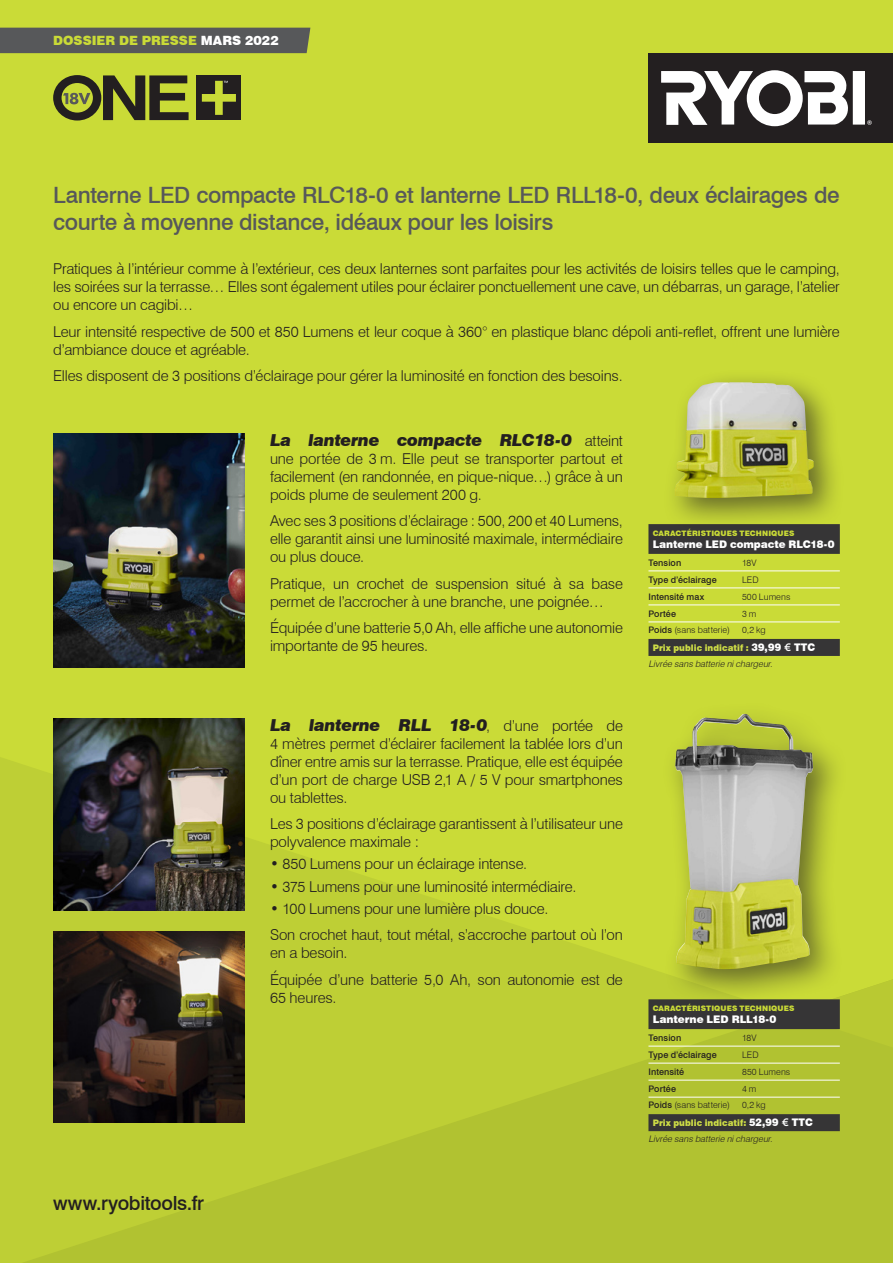
<style>
.page{position:relative;width:893px;height:1263px;background:#cadb37}
.page>*{position:absolute;margin:0;border:0;box-sizing:border-box;transform-origin:0 0}
.t1{font:500 22.5px/27px "Swiss 721 BT";letter-spacing:-.015em;color:#57585a}
.t2{font:500 19.5px "Swiss 721 BT";letter-spacing:-.015em;color:#231f20}
.t3{font:italic 900 16.5px "Swiss 721 BT";letter-spacing:-.015em;color:#231f20}
.t4{font:300 15px/18px "Swiss 721 BT";letter-spacing:-.01em;color:#231f20}
.t5{font:900 12.75px "Swiss 721 BT";color:#cadb37}
.t6{font:900 10.5px "Swiss 721 BT";letter-spacing:-.01em;color:#fff}
.t7{font:300 9px "Swiss 721 BT";letter-spacing:.01em;color:#231f20}
.t8{font:500 9px "Swiss 721 BT";letter-spacing:.01em;color:#231f20}
.t9{font:900 9px "Swiss 721 BT";letter-spacing:.005em;color:#cddc46;scale:.94 1}
.t10{font:italic 300 9px "Swiss 721 BT";color:#231f20}
.t11{font:900 7.5px "Swiss 721 BT";letter-spacing:.01em;color:#cadb37}
.s1{color:#fff}
.s2{font-weight:300;font-style:normal;font-size:15px}
.s3{font-weight:500}
.s4{font-size:10.5px;color:#fff}
.s5{font-family:"Informa Pro";font-weight:500;font-size:10.5px;color:#fff}
</style>
<div class="page">
<svg style="left:0;top:757px;width:662px;height:506px"></svg>
<svg style="left:21px;top:979px;width:872px;height:284px;fill:#b1c231"></svg>
<svg style="left:648px;top:524px;width:192px;height:132px"></svg>
<hr style="left:648px;top:571px;width:94px;height:1px;background:#fff">
<hr style="left:742px;top:571px;width:98px;height:1px;background:#fff">
<hr style="left:648px;top:588px;width:94px;height:1px;background:#fff">
<hr style="left:742px;top:588px;width:98px;height:1px;background:#fff">
<hr style="left:648px;top:605px;width:94px;height:1px;background:#fff">
<hr style="left:742px;top:605px;width:98px;height:1px;background:#fff">
<hr style="left:648px;top:622px;width:94px;height:1px;background:#fff">
<hr style="left:742px;top:622px;width:98px;height:1px;background:#fff">
<svg style="left:648px;top:979px;width:245px;height:152px;background:#94a134"></svg>
<hr style="left:648px;top:1046px;width:94px;height:1px;background:#fff">
<hr style="left:742px;top:1046px;width:98px;height:1px;background:#fff">
<hr style="left:648px;top:1063px;width:94px;height:1px;background:#fff">
<hr style="left:742px;top:1063px;width:98px;height:1px;background:#fff">
<hr style="left:648px;top:1080px;width:94px;height:1px;background:#fff">
<hr style="left:742px;top:1080px;width:98px;height:1px;background:#fff">
<hr style="left:648px;top:1097px;width:94px;height:1px;background:#fff">
<hr style="left:742px;top:1097px;width:98px;height:1px;background:#fff">
<img style="left:53px;top:434px;width:191px;height:234px">
<img style="left:53px;top:719px;width:191px;height:191px">
<img style="left:53px;top:931px;width:191px;height:192px">
<div style="left:0;top:28px;width:310px;height:25px;background:#57585a"></div>
<div style="left:663px;top:369px;width:182px;height:162px;background:#231f20;opacity:.6"></div>
<img style="left:675px;top:382px;width:139px;height:116px">
<div style="left:662px;top:701px;width:186px;height:304px;background:#231f20;opacity:.6"></div>
<img style="left:675px;top:714px;width:138px;height:255px">
<div style="left:648px;top:53px;width:245px;height:89px;background:#231f20"></div>
<svg style="left:661px;top:70px;width:211px;height:56px"></svg>
<svg style="left:53px;top:75px;width:136px;height:46px"></svg>
<div style="left:197px;top:75px;width:44px;height:45px;background:#231f20"></div>
<svg style="left:202px;top:81px;width:34px;height:34px"></svg>
<p class="t5" style="left:53px;top:33px;width:227px">DOSSIER DE PRESSE <span class="s1">MARS 2022</span></p>
<p class="t1" style="left:53px;top:182px;width:788px">Lanterne LED compacte RLC18-0 et lanterne LED RLL18-0, deux éclairages de courte à moyenne distance, idéaux pour les loisirs</p>
<p class="t4" style="left:53px;top:260px;width:788px;text-align:justify">Pratiques à l’intérieur comme à l’extérieur, ces deux lanternes sont parfaites pour les activités de loisirs telles que le camping, les soirées sur la terrasse… Elles sont également utiles pour éclairer ponctuellement une cave, un débarras, un garage, l’atelier ou encore un cagibi…</p>
<p class="t4" style="left:53px;top:322px;width:788px">Leur intensité respective de 500 et 850 Lumens et leur coque à 360° en plastique blanc dépoli anti-reflet, offrent une lumière d’ambiance douce et agréable.</p>
<p class="t4" style="left:53px;top:367px;width:571px">Elles disposent de 3 positions d’éclairage pour gérer la luminosité en fonction des besoins.</p>
<p class="t2" style="left:53px;top:1191px;width:152px">www.ryobitools.fr</p>
<p class="t3" style="left:270px;top:430px;width:354px">La lanterne compacte RLC18-0 <span class="s2">atteint</span></p>
<p class="t4" style="left:270px;top:449px;width:354px;text-align:justify">une portée de 3 m. Elle peut se transporter partout et facilement (en randonnée, en pique-nique…) grâce à un poids plume de seulement 200 g.</p>
<p class="t4" style="left:270px;top:512px;width:354px;text-align:justify">Avec ses 3 positions d’éclairage : 500, 200 et 40 Lumens, elle garantit ainsi une luminosité maximale, intermédiaire ou plus douce.</p>
<p class="t4" style="left:270px;top:574px;width:354px">Pratique, un crochet de suspension situé à sa base permet de l’accrocher à une branche, une poignée…</p>
<p class="t4" style="left:270px;top:619px;width:354px">Équipée d’une batterie 5,0 Ah, elle affiche une autonomie importante de 95 heures.</p>
<p class="t3" style="left:270px;top:715px;width:354px">La lanterne RLL 18-0<span class="s2">, d’une portée de</span></p>
<p class="t4" style="left:270px;top:734px;width:354px;text-align:justify">4 mètres permet d’éclairer facilement la tablée lors d’un dîner entre amis sur la terrasse. Pratique, elle est équipée d’un port de charge USB 2,1 A / 5 V pour smartphones ou tablettes.</p>
<p class="t4" style="left:270px;top:815px;width:354px">Les 3 positions d’éclairage garantissent à l’utilisateur une polyvalence maximale :</p>
<p class="t4" style="left:270px;top:855px;width:259px">• 850 Lumens pour un éclairage intense.</p>
<p class="t4" style="left:270px;top:877px;width:308px">• 375 Lumens pour une luminosité intermédiaire.</p>
<p class="t4" style="left:270px;top:899px;width:280px">• 100 Lumens pour une lumière plus douce.</p>
<p class="t4" style="left:270px;top:926px;width:354px">Son crochet haut, tout métal, s’accroche partout où l’on en a besoin.</p>
<p class="t4" style="left:270px;top:970px;width:354px">Équipée d’une batterie 5,0 Ah, son autonomie est de<br>65 heures.</p>
<p class="t11" style="left:653px;top:528px;width:143px">CARACTÉRISTIQUES TECHNIQUES</p>
<p class="t6" style="left:653px;top:538px;width:183px">Lanterne LED compacte RLC18-0</p>
<p class="t8" style="left:648px;top:557px;width:34px">Tension</p>
<p class="t7" style="left:742px;top:557px;width:16px">18V</p>
<p class="t8" style="left:648px;top:574px;width:70px">Type d’éclairage</p>
<p class="t7" style="left:742px;top:574px;width:18px">LED</p>
<p class="t8" style="left:648px;top:591px;width:57px">Intensité max</p>
<p class="t7" style="left:742px;top:591px;width:50px">500 Lumens</p>
<p class="t8" style="left:648px;top:608px;width:29px">Portée</p>
<p class="t7" style="left:742px;top:608px;width:16px">3m</p>
<p class="t7" style="left:648px;top:624px;width:83px"><span class="s3">Poids</span> (sans batterie)</p>
<p class="t7" style="left:742px;top:624px;width:25px">0,2 kg</p>
<p class="t9" style="left:653px;top:642px;width:174px">Prix public indicatif : <span class="s4">39,99</span> <span class="s5">€</span> <span class="s4">TTC</span></p>
<p class="t10" style="left:648px;top:658px;width:128px">Livrée sansbatterie nichargeur.</p>
<p class="t11" style="left:653px;top:1003px;width:143px">CARACTÉRISTIQUES TECHNIQUES</p>
<p class="t6" style="left:653px;top:1013px;width:125px">Lanterne LED RLL18-0</p>
<p class="t8" style="left:648px;top:1032px;width:34px">Tension</p>
<p class="t7" style="left:742px;top:1032px;width:16px">18V</p>
<p class="t8" style="left:648px;top:1049px;width:70px">Type d’éclairage</p>
<p class="t7" style="left:742px;top:1049px;width:18px">LED</p>
<p class="t8" style="left:648px;top:1066px;width:37px">Intensité</p>
<p class="t7" style="left:742px;top:1066px;width:50px">850 Lumens</p>
<p class="t8" style="left:648px;top:1083px;width:29px">Portée</p>
<p class="t7" style="left:742px;top:1083px;width:16px">4m</p>
<p class="t7" style="left:648px;top:1100px;width:83px"><span class="s3">Poids</span> (sans batterie)</p>
<p class="t7" style="left:742px;top:1100px;width:25px">0,2 kg</p>
<p class="t9" style="left:653px;top:1117px;width:172px">Prix public indicatif: <span class="s4">52,99</span> <span class="s5">€</span> <span class="s4">TTC</span></p>
<p class="t10" style="left:648px;top:1134px;width:128px">Livrée sansbatterie nichargeur.</p>
</div>
